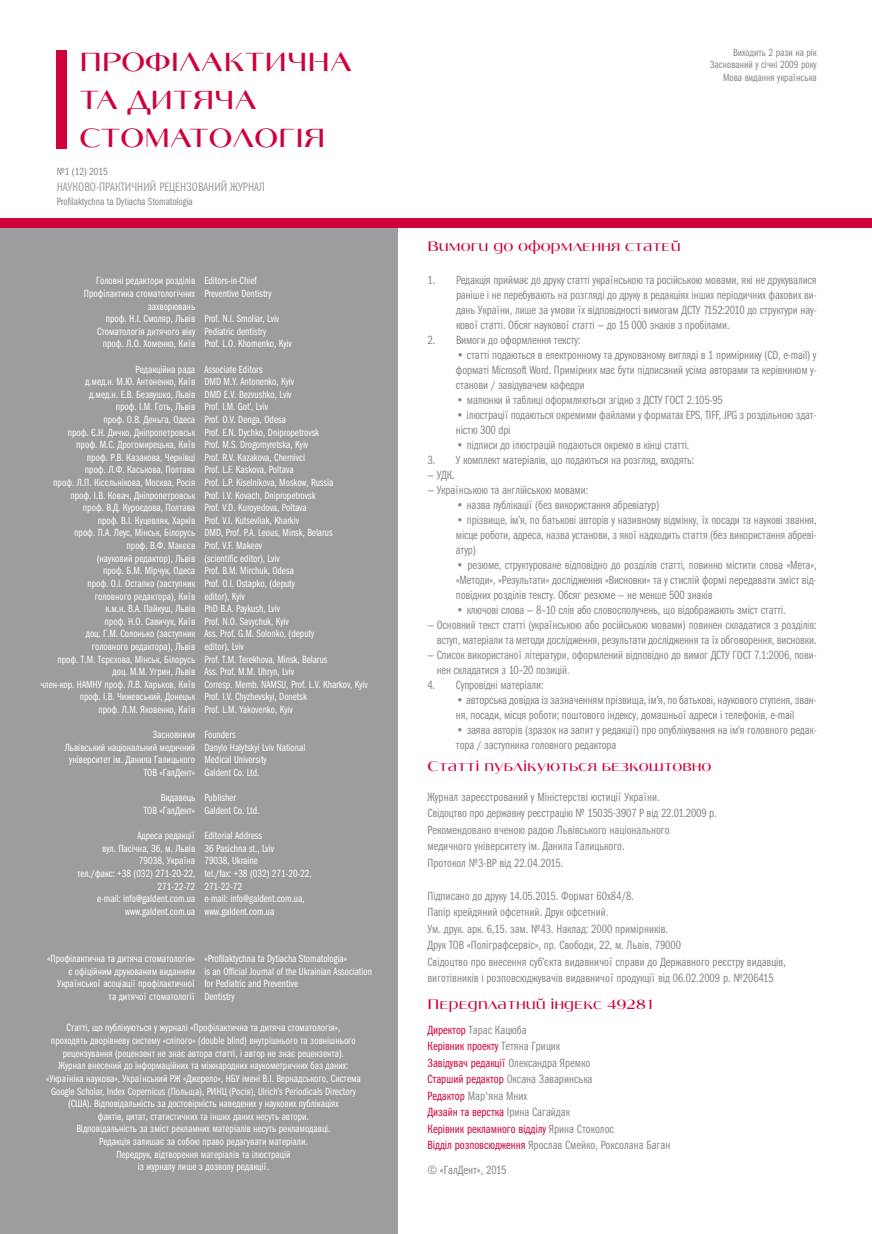
<style>
.page{position:relative;width:872px;height:1234px;background:#fff}
.page>*{position:absolute;margin:0;border:0;box-sizing:border-box;transform-origin:0 0}
.t1{font:28.35px/37.8px "Angelica C";color:#cf013b}
.t2{font:15px "Angelica C";color:#cf013b}
.t3{font:12.45px "Franklin Gothic Book Cmp ITC";color:#9c9d9d}
.t4{font:12px/15px "Franklin Gothic Book Cmp ITC";letter-spacing:-.01em;color:#878786}
.t5{font:12px/16.5px "Franklin Gothic Book Cmp ITC";color:#cf013b}
.t6{font:10.5px/12.6px "Franklin Gothic Book Cmp ITC";color:#fff}
.t7{font:10.5px/12.6px "Franklin Gothic Book Cmp ITC";color:#878786;text-align:right}
.s1{color:#878786}
</style>
<div class="page">
<div style="left:57px;top:50px;width:10px;height:99px;background:#cf013b"></div>
<div style="left:0;top:225px;width:397px;height:1008px;background:#9c9d9d"></div>
<div style="left:0;top:218px;width:872px;height:9px;background:#cf013b"></div>
<h1 class="t1" style="left:79px;top:42px;width:274px">ПРОФІЛАКТИЧНА<br>ТА ДИТЯЧА<br>СТОМАТОЛОГІЯ</h1>
<p class="t3" style="left:57px;top:180px;width:210px">НАУКОВО-ПРАКТИЧНИЙ РЕЦЕНЗОВАНИЙ ЖУРНАЛ</p>
<p class="t7" style="left:57px;top:165px;width:53px">№1 (12) 2015</p>
<p class="t7" style="left:57px;top:195px;width:138px">Profilaktychna ta Dytiacha Stomatologia</p>
<p class="t6" style="left:204px;top:274px;width:69px">Editors-in-Chief<br>Preventive Dentistry</p>
<p class="t6" style="left:204px;top:312px;width:89px">prof. N.I. Smoliar, Lviv<br>Pediatric dentistry<br>prof. L.O. Khomenko, Kyiv</p>
<p class="t6" style="left:204px;top:363px;width:165px">Associate Editors<br>DMD M.Y. Antonenko, Kyiv<br>DMD E.V. Bezvushko, Lviv<br>prof. I.M. Got’, Lviv<br>prof. O.V. Denga, Odesa<br>prof. E.N. Dychko, Dnipropetrovsk<br>prof. M.S. Drogomyretska, Kyiv<br>prof. R.V. Kazakova, Chernivci<br>prof. L.F. Kaskova, Poltava<br>prof. L.P. Kiselnikova, Moskow, Russia<br>prof. I.V. Kovach, Dnipropetrovsk<br>prof. V.D. Kuroyedova, Poltava<br>prof. V.I. Kutsevliak, Kharkiv<br>DMD, Prof. P.A. Leous, Minsk, Belarus<br>prof. V.F. Makeev<br>(scientific editor), Lviv<br>prof. B.M. Mirchuk, Odesa<br>prof. O.I. Ostapko, (deputy<br>editor), Kyiv<br>PhD B.A. Paykush, Lviv<br>prof. N.O. Savychuk, Kyiv<br>ass. prof. G.M. Solonko, (deputy<br>editor), Lviv<br>Prof. T.M. Terekhova, Minsk, Belarus<br>ass. prof. M.M. Uhryn, Lviv<br>corresp. memb. NAMSU, prof. L.V. Kharkov, Kyiv prof. I.V. Chyzhevskyi, Donetsk<br>prof. L.M. Yakovenko, Kyiv</p>
<p class="t6" style="left:204px;top:728px;width:103px">Founders<br>Danylo Halytskyi Lviv National<br>Medical University<br>Galdent Co. Ltd.</p>
<p class="t6" style="left:204px;top:791px;width:57px">Publisher<br>Galdent Co. Ltd.</p>
<p class="t6" style="left:204px;top:829px;width:109px">Editorial Address<br>36 Pasichna st., Lviv<br>79038, Ukraine<br>tel./fax: +38 (032) 271-20-22,<br>271-22-72<br>e-mail: info@galdent.com.ua, www.galdent.com.ua</p>
<p class="t6" style="left:84px;top:274px;width:113px;text-align:right">Головні редактори розділів<br>Профілактика стоматологічних захворювань<br>проф. Н.І. Смоляр, Львів<br>Стоматологія дитячого віку проф. Л.О. Хоменко, Київ</p>
<p class="t6" style="left:40px;top:363px;width:156px;text-align:right">Редакційна рада<br>д.мед.н. М.Ю. Антоненко, Київ<br>д.мед.н. Е.В. Безвушко, Львів<br>проф. І.М. Готь, Львів<br>проф. О.В. Деньга, Одеса<br>проф. Є.Н. Дичко, Дніпропетровськ<br>проф. М.С. Дрогомирецька, Київ<br>проф. Р.В. Казакова, Чернівці<br>проф. Л.Ф. Каськова, Полтава<br>проф. Л.П. Кісєльнікова, Москва, Росія проф. І.В. Ковач, Дніпропетровськ<br>проф. В.Д. Куроєдова, Полтава<br>проф. В.І. Куцевляк, Харків<br>проф. П.А. Леус, Мінськ, Білорусь<br>проф. В.Ф. Макєєв<br>(науковий редактор), Львів<br>проф. Б.М. Мірчук, Одеса<br>проф. О.І. Остапко (заступник<br>головного редактора), Київ<br>к.м.н. В.А. Пайкуш, Львів<br>проф. Н.О. Савичук, Київ<br>доц. Г.М. Солонько (заступник<br>головного редактора), Львів<br>проф. Т.М. Тєрєхова, Мінськ, Білорусь доц. М.М. Угрин, Львів<br>член-кор. НАМНУ проф. Л.В. Харьков, Київ проф. І.В. Чижевський, Донецьк<br>проф. Л.М. Яковенко, Київ</p>
<p class="t6" style="left:65px;top:728px;width:132px;text-align:right">Засновники<br>Львівський національний медичний університет ім. Данила Галицького<br>ТОВ «ГалДент»</p>
<p class="t6" style="left:144px;top:791px;width:53px;text-align:right">Видавець<br>ТОВ «ГалДент»</p>
<p class="t6" style="left:77px;top:829px;width:120px;text-align:right">Адреса редакції<br>вул. Пасічна, 36, м. Львів<br>79038, Україна<br>тел./факс: +38 (032) 271-20-22,<br>271-22-72<br>e-mail: info@galdent.com.ua www.galdent.com.ua</p>
<p class="t6" style="left:47px;top:952px;width:149px;text-align:right">«Профілактична та дитяча стоматологія» є офіційним друкованим виданням Української асоціації профілактичної та дитячої стоматології</p>
<p class="t6" style="left:204px;top:952px;width:169px">«Profilaktychna ta Dytiacha Stomatologia»<br>is an Official Journal of the Ukrainian Association for Pediatric and Preventive<br>Dentistry</p>
<p class="t6" style="left:46px;top:1021px;width:316px;text-align:center">Статті, що публікуються у журналі «Профілактична та дитяча стоматологія»,<br>проходять дворівневу систему «сліпого» (double blind) внутрішнього та зовнішнього рецензування (рецензент не знає автора статті, і автор не знає рецензента).<br>Журнал внесений до інформаційних та міжнародних наукометричних баз даних: «Україніка наукова», Український РЖ «Джерело», НБУ імені В.І. Вернадського, Система Google Scholar, Index Copernicus (Польща), РИНЦ (Росія), Ulrich’s Periodicals Directory (США). Відповідальність за достовірність наведених у наукових публікаціях<br>фактів, цитат, статистичних та інших даних несуть автори.<br>Відповідальність за зміст рекламних матеріалів несуть рекламодавці.<br>Редакція залишає за собою право редагувати матеріали.<br>Передрук, відтворення матеріалів та ілюстрацій<br>із журналу лише з дозволу редакції.</p>
<p class="t7" style="left:709px;top:46px;width:108px">Виходить 2 рази на рік<br>Заснований у січні 2009 року<br>Мова видання українська</p>
<h2 class="t2" style="left:427px;top:237px;width:255px">Вимоги до оформлення статей</h2>
<p class="t4" style="left:456px;top:272px;width:362px;text-align:justify;text-indent:-28px">1. Редакція приймає до друку статті українською та російською мовами, які не друкувалися раніше і не перебувають на розгляді до друку в редакціях інших періодичних фахових ви&shy;дань України, лише за умови їх відповідності вимогам ДСТУ 7152:2010 до структури нау&shy;кової статті. Обсяг наукової статті — до 15 000 знаків з пробілами.</p>
<p class="t4" style="left:427px;top:332px;width:154px">2. Вимоги до оформлення тексту:</p>
<p class="t4" style="left:456px;top:347px;width:362px;text-align:justify">• статті подаються в електронному та друкованому вигляді в 1 примірнику (CD, e-mail) у форматі Microsoft Word. Примірник має бути підписаний усіма авторами та керівником у&shy;станови / завідувачем кафедри</p>
<p class="t4" style="left:456px;top:392px;width:268px">• малюнки й таблиці оформляються згідно з ДСТУ ГОСТ 2.105-95</p>
<p class="t4" style="left:456px;top:407px;width:362px">• ілюстрації подаються окремими файлами у форматах EPS, TIFF, JPG з роздільною здат&shy;ністю 300 dpi</p>
<p class="t4" style="left:456px;top:437px;width:235px">• підписи до ілюстрацій подаються окремо в кінці статті.</p>
<p class="t4" style="left:427px;top:452px;width:268px">3. У комплект матеріалів, що подаються на розгляд, входять:</p>
<p class="t4" style="left:427px;top:467px;width:29px">— УДК.</p>
<p class="t4" style="left:427px;top:482px;width:162px">— Українською та англійською мовами:</p>
<p class="t4" style="left:456px;top:497px;width:205px">• назва публікації (без використання абревіатур)</p>
<p class="t4" style="left:456px;top:512px;width:362px;text-align:justify">• прізвище, ім’я, по батькові авторів у називному відмінку, їх посади та наукові звання, місце роботи, адреса, назва установи, з якої надходить стаття (без використання абреві&shy;атур)</p>
<p class="t4" style="left:456px;top:557px;width:362px;text-align:justify">• резюме, структуроване відповідно до розділів статті, повинно містити слова «Мета», «Методи», «Результати» дослідження «Висновки» та у стислій формі передавати зміст від&shy;повідних розділів тексту. Обсяг резюме — не менше 500 знаків</p>
<p class="t4" style="left:456px;top:602px;width:331px">• ключові слова — 8–10 слів або словосполучень, що відображають зміст статті.</p>
<p class="t4" style="left:427px;top:617px;width:391px;text-align:right">— Основний текст статті (українською або російською мовами) повинен складатися з розділів: вступ, матеріали та методи дослідження, результати дослідження та їх обговорення, висновки.</p>
<p class="t4" style="left:437px;top:647px;width:381px;text-indent:-9px">— Список використаної літератури, оформлений відповідно до вимог ДСТУ ГОСТ 7.1:2006, пови&shy;нен складатися з 10–20 позицій.</p>
<p class="t4" style="left:427px;top:677px;width:118px">4. Супровідні матеріали:</p>
<p class="t4" style="left:456px;top:692px;width:362px">• авторська довідка із зазначенням прізвища, ім’я, по батькові, наукового ступеня, зван&shy;ня, посади, місця роботи; поштового індексу, домашньої адреси і телефонів, e-mail</p>
<p class="t4" style="left:456px;top:722px;width:362px">• заява авторів (зразок на запит у редакції) про опублікування на ім’я головного редак&shy;тора / заступника головного редактора</p>
<h2 class="t2" style="left:427px;top:757px;width:285px">Статті публікуються безкоштовно</h2>
<p class="t4" style="left:427px;top:788px;width:291px;line-height:16.5px">Журнал зареєстрований у Міністерстві юстиції України.<br>Cвідоцтво про державну реєстрацію № 15035-3907 Р від 22.01.2009 р.<br>Рекомендовано вченою радою Львівського національного медичного університету ім. Данила Галицького.<br>Протокол №3-ВР від 22.04.2015.</p>
<p class="t4" style="left:427px;top:887px;width:360px;line-height:16.5px">Підписано до друку 14.05.2015. Формат 60х84/8.<br>Папір крейдяний офсетний. Друк офсетний.<br>Ум. друк. арк. 6,15. зам. №43. Наклад: 2000 примірників.<br>Друк ТОВ «Поліграфсервіс», пр. Свободи, 22, м. Львів, 79000<br>Свідоцтво про внесення суб’єкта видавничої справи до Державного реєстру видавців, виготівників і розповсюджувачів видавничої продукції від 06.02.2009 р. №206415</p>
<h2 class="t2" style="left:427px;top:994px;width:230px">Передплатний індекс 49281</h2>
<p class="t5" style="left:427px;top:1021px;width:244px">Директор <span class="s1">Тарас Кацюба<br></span>Керівник проекту <span class="s1">Тетяна Грицик<br></span>Завідувач редакції <span class="s1">Олександра Яремко<br></span>Старший редактор <span class="s1">Оксана Заваринська<br></span>Редактор <span class="s1">Мар'яна Мних<br></span>Дизайн та верстка <span class="s1">Ірина Сагайдак<br></span>Керівник рекламного відділу <span class="s1">Ярина Стоколос<br></span>Відділ розповсюдження <span class="s1">Ярослав Смейко, Роксолана Баган</span></p>
<p class="t4" style="left:427px;top:1162px;width:80px">© «ГалДент», 2015</p>
</div>
